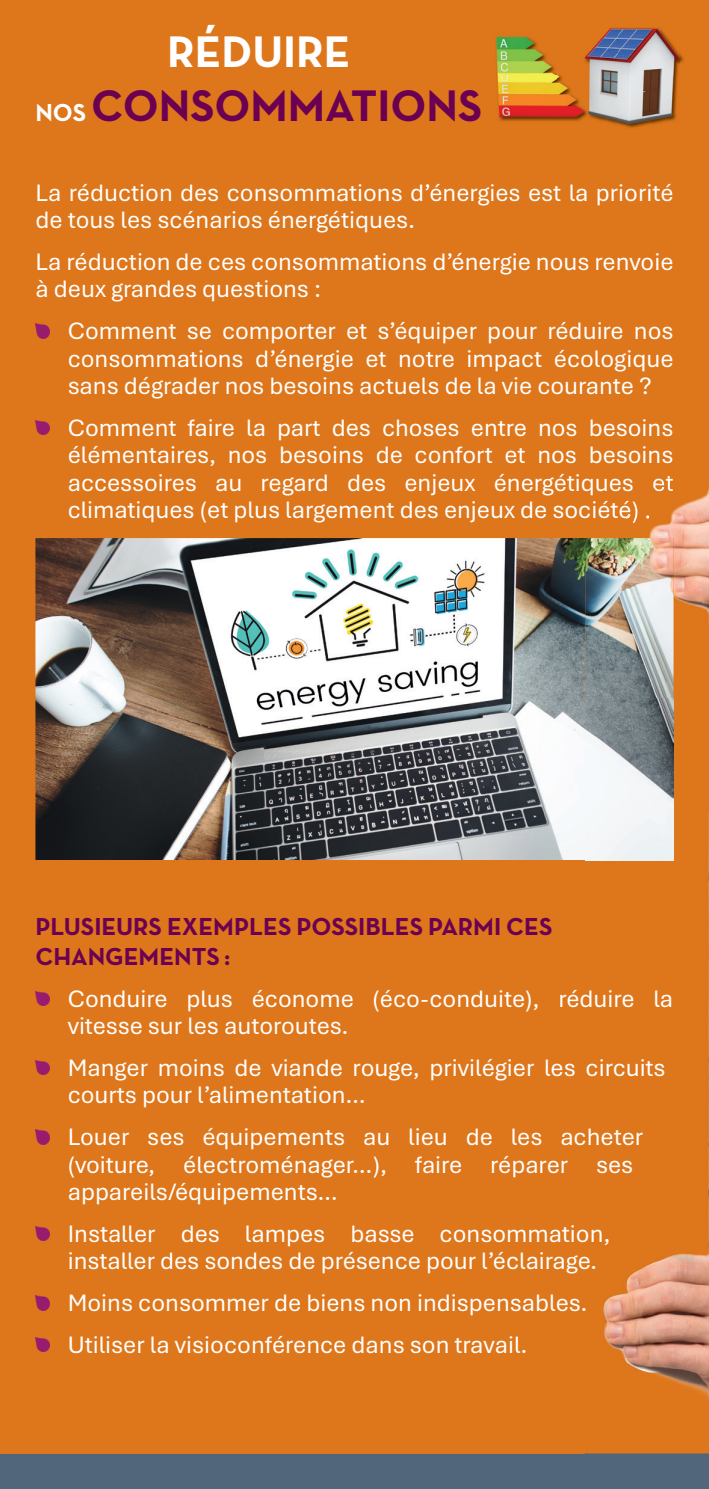
<style>
.page{position:relative;width:709px;height:1489px;background:#fff}
.page>*{position:absolute;margin:0;border:0;box-sizing:border-box;transform-origin:0 0}
.t1{font:700 45px/54px "Neutra Text TF";color:#6b0052;text-align:center}
.t2{font:25px/27.5px "Aptos";color:#fff}
.t3{font:700 25px/30px "Neutra Text TF";color:#6b0052}
.s1{color:#fff}
.s2{font-size:25px;color:#fff}
</style>
<div class="page">
<div style="left:0;top:1453px;width:709px;height:35px;background:#52667b"></div>
<div style="left:0;top:0;width:709px;height:1453px;background:#de761b"></div>
<img style="left:35px;top:324px;width:15px;height:14px">
<img style="left:35px;top:420px;width:15px;height:15px">
<img style="left:35px;top:538px;width:550px;height:322px">
<img style="left:585px;top:1453px;width:124px;height:3px">
<img style="left:585px;top:487px;width:124px;height:912px">
<img style="left:648px;top:478px;width:25px;height:17px">
<img style="left:622px;top:501px;width:27px;height:22px">
<img style="left:585px;top:538px;width:88px;height:322px">
<img style="left:35px;top:991px;width:15px;height:14px">
<img style="left:35px;top:1060px;width:15px;height:14px">
<img style="left:35px;top:1129px;width:15px;height:14px">
<img style="left:35px;top:1226px;width:15px;height:14px">
<img style="left:35px;top:1295px;width:15px;height:14px">
<img style="left:35px;top:1337px;width:15px;height:14px">
<img style="left:617px;top:52px;width:67px;height:76px">
<img style="left:496px;top:28px;width:183px;height:96px">
<h1 class="t1" style="left:35px;top:24px;width:448px"><span class="s1">RÉDUIRE<br></span><span class="s2">NOS</span> CONSOMMATIONS</h1>
<p class="t2" style="left:35px;top:178px;width:639px">La réduction des consommations d’énergies est la priorité de tous les scénarios énergétiques.</p>
<p class="t2" style="left:35px;top:247px;width:639px">La réduction de ces consommations d’énergie nous renvoie à deux grandes questions :</p>
<p class="t2" style="left:68px;top:316px;width:607px;text-align:justify">Comment se comporter et s’équiper pour réduire nos consommations d’énergie et notre impact écologique sans dégrader nos besoins actuels de la vie courante ?</p>
<p class="t2" style="left:68px;top:413px;width:607px;text-align:justify">Comment faire la part des choses entre nos besoins élémentaires, nos besoins de confort et nos besoins accessoires au regard des enjeux énergétiques et climatiques (et plus largement des enjeux de société) .</p>
<p class="t3" style="left:35px;top:911px;width:518px">PLUSIEURS EXEMPLES POSSIBLES PARMI CES<br>CHANGEMENTS :</p>
<p class="t2" style="left:68px;top:983px;width:607px">Conduire plus économe (éco-conduite), réduire la vitesse sur les autoroutes.</p>
<p class="t2" style="left:68px;top:1052px;width:599px">Manger moins de viande rouge, privilégier les circuits courts pour l’alimentation…</p>
<p class="t2" style="left:68px;top:1122px;width:577px">Louer ses équipements au lieu de les acheter (voiture, électroménager…), faire réparer ses appareils/équipements…</p>
<p class="t2" style="left:68px;top:1218px;width:544px">Installer des lampes basse consommation, installer des sondes de présence pour l’éclairage.</p>
<p class="t2" style="left:68px;top:1280px;width:521px;line-height:41.8px">Moins consommer de biens non indispensables.<br>Utiliser la visioconférence dans son travail.</p>
</div>
